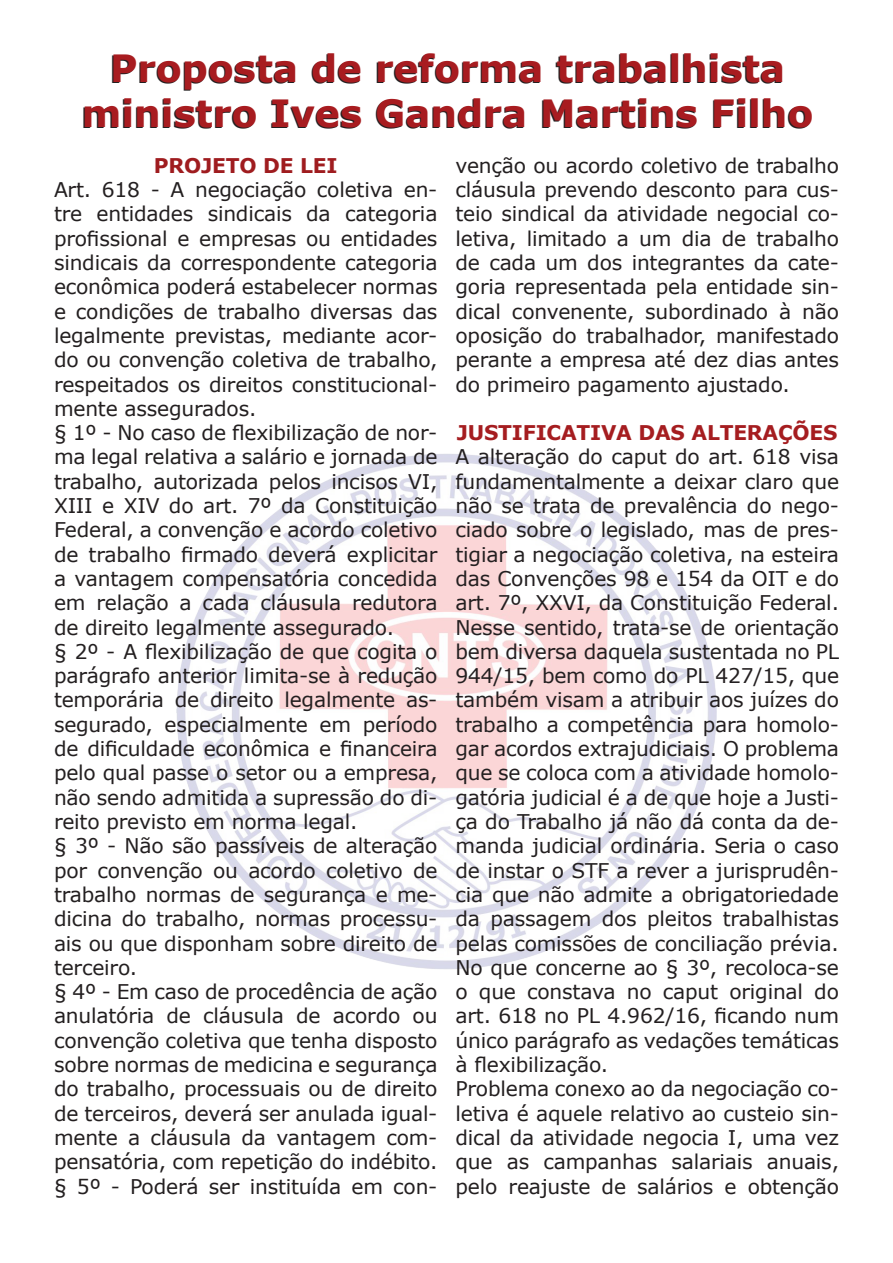
<style>
.page{position:relative;width:893px;height:1263px;background:#fff}
.page>*{position:absolute;margin:0;border:0;box-sizing:border-box;transform-origin:0 0}
.t1{font:700 37.5px/45px "Verdana";color:#a81c20;text-align:center}
.t2{font:20.25px/24.3px "Verdana";letter-spacing:-.01em;color:#231f20;text-align:justify}
.t3{font:700 20.25px "Verdana";letter-spacing:-.01em;color:#a51d20}
.t4{font:700 20.25px "Verdana";letter-spacing:-.01em;color:#9f1c1f}
</style>
<div class="page">
<img style="left:176px;top:454px;width:541px;height:515px">
<p class="t1" style="left:82px;top:45px;width:733px">Proposta de reforma trabalhista ministro Ives Gandra Martins Filho</p>
<p class="t4" style="left:154px;top:151px;width:185px">PROJETO DE LEI</p>
<p class="t2" style="left:54px;top:177px;width:385px">Art. 618 - A negociação coletiva en&shy;tre entidades sindicais da categoria profissional e empresas ou entidades sindicais da correspondente categoria econômica poderá estabelecer normas e condições de trabalho diversas das legalmente previstas, mediante acor&shy;do ou convenção coletiva de trabalho, respeitados os direitos constitucional&shy;mente assegurados.</p>
<p class="t2" style="left:54px;top:420px;width:385px">§ 1º - No caso de flexibilização de nor&shy;ma legal relativa a salário e jornada de trabalho, autorizada pelos incisos VI, XIII e XIV do art. 7º da Constituição Federal, a convenção e acordo coletivo de trabalho firmado deverá explicitar a vantagem compensatória concedida em relação a cada cláusula redutora de direito legalmente assegurado.</p>
<p class="t2" style="left:54px;top:639px;width:385px">§ 2º - A flexibilização de que cogita o parágrafo anterior limita-se à redução temporária de direito legalmente as&shy;segurado, especialmente em período de dificuldade econômica e financeira pelo qual passe o setor ou a empresa, não sendo admitida a supressão do di&shy;reito previsto em norma legal.</p>
<p class="t2" style="left:54px;top:833px;width:385px">§ 3º - Não são passíveis de alteração por convenção ou acordo coletivo de trabalho normas de segurança e me&shy;dicina do trabalho, normas processu&shy;ais ou que disponham sobre direito de terceiro.</p>
<p class="t2" style="left:54px;top:979px;width:385px">§ 4º - Em caso de procedência de ação anulatória de cláusula de acordo ou convenção coletiva que tenha disposto sobre normas de medicina e segurança do trabalho, processuais ou de direito de terceiros, deverá ser anulada igual&shy;mente a cláusula da vantagem com&shy;pensatória, com repetição do indébito.</p>
<p class="t2" style="left:54px;top:1174px;width:385px">§ 5º - Poderá ser instituída em con-</p>
<p class="t2" style="left:455px;top:153px;width:385px">venção ou acordo coletivo de trabalho cláusula prevendo desconto para cus&shy;teio sindical da atividade negocial co&shy;letiva, limitado a um dia de trabalho de cada um dos integrantes da cate&shy;goria representada pela entidade sin&shy;dical convenente, subordinado à não oposição do trabalhador, manifestado perante a empresa até dez dias antes do primeiro pagamento ajustado.</p>
<p class="t3" style="left:457px;top:418px;width:382px">JUSTIFICATIVA DAS ALTERAÇÕES</p>
<p class="t2" style="left:455px;top:445px;width:385px">A alteração do caput do art. 618 visa fundamentalmente a deixar claro que não se trata de prevalência do nego&shy;ciado sobre o legislado, mas de pres&shy;tigiar a negociação coletiva, na esteira das Convenções 98 e 154 da OIT e do art. 7º, XXVI, da Constituição Federal.</p>
<p class="t2" style="left:455px;top:615px;width:385px">Nesse sentido, trata-se de orientação bem diversa daquela sustentada no PL 944/15, bem como do PL 427/15, que também visam a atribuir aos juízes do trabalho a competência para homolo&shy;gar acordos extrajudiciais. O problema que se coloca com a atividade homolo&shy;gatória judicial é a de que hoje a Justi&shy;ça do Trabalho já não dá conta da de&shy;manda judicial ordinária. Seria o caso de instar o STF a rever a jurisprudên&shy;cia que não admite a obrigatoriedade da passagem dos pleitos trabalhistas pelas comissões de conciliação prévia.</p>
<p class="t2" style="left:455px;top:955px;width:385px">No que concerne ao § 3º, recoloca-se o que constava no caput original do art. 618 no PL 4.962/16, ficando num único parágrafo as vedações temáticas à flexibilização.</p>
<p class="t2" style="left:455px;top:1076px;width:385px">Problema conexo ao da negociação co&shy;letiva é aquele relativo ao custeio sin&shy;dical da atividade negocia I, uma vez que as campanhas salariais anuais, pelo reajuste de salários e obtenção</p>
</div>
